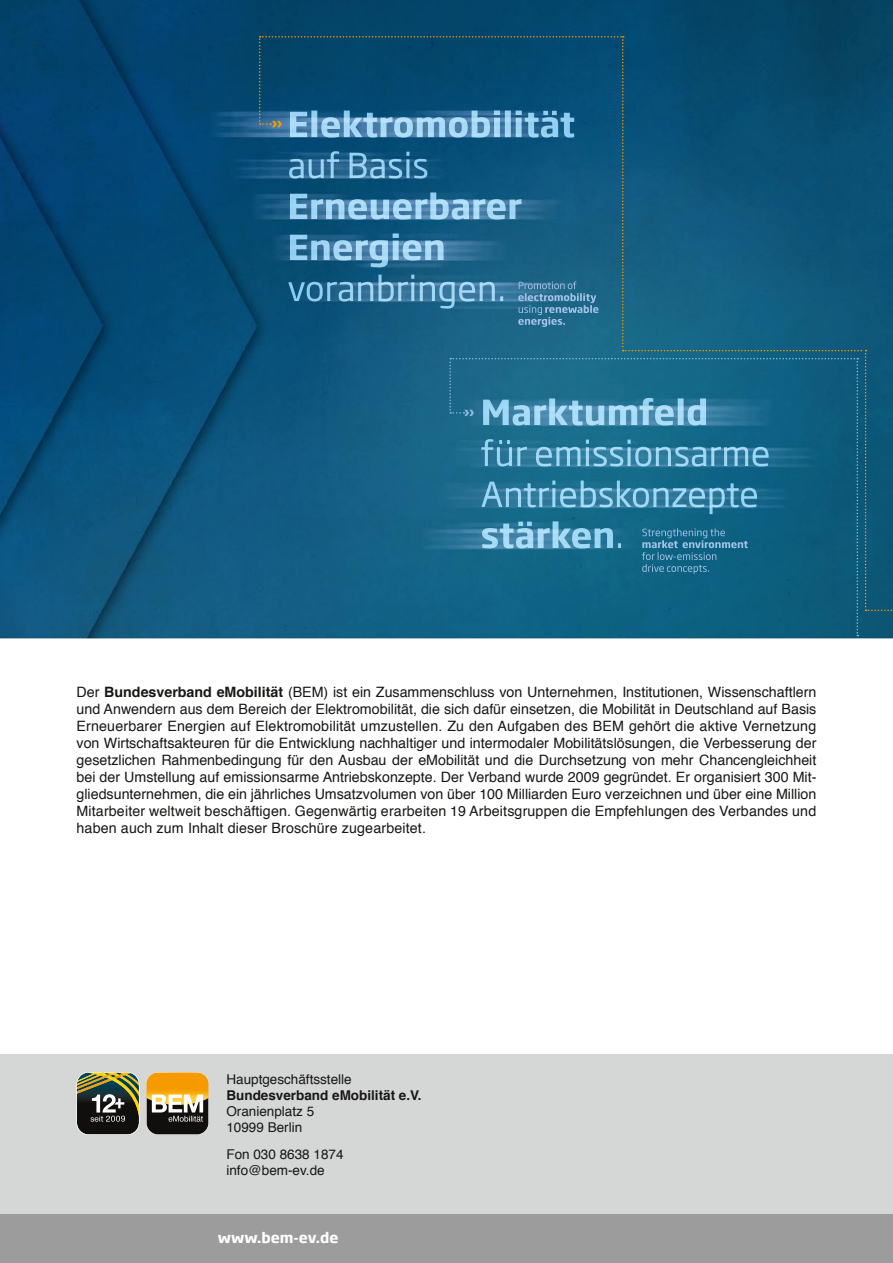
<style>
.page{position:relative;width:893px;height:1263px;background:#fff}
.page>*{position:absolute;margin:0;border:0;box-sizing:border-box;transform-origin:0 0}
.t1{font:14.25px/17.1px "Helvetica";letter-spacing:.01em;color:#181716;text-align:justify}
.t2{font:700 14.25px "Soho Gothic Pro";color:#fff}
.t3{font:13.5px/16.2px "Helvetica";color:#181716}
.t4{font:700 13.5px "Helvetica";color:#181716}
.s1{font-weight:700}
</style>
<div class="page">
<img style="left:0;top:0;width:893px;height:639px">
<div style="left:0;top:1054px;width:893px;height:162px;background:#d5d6d6"></div>
<div style="left:0;top:1214px;width:893px;height:49px;background:#9c9c9c"></div>
<svg style="left:77px;top:1072px;width:62px;height:63px;background:#51533d"></svg>
<svg style="left:146px;top:1072px;width:63px;height:63px;background:#9e7e42"></svg>
<svg style="left:259px;top:36px;width:634px;height:600px;background:#1a6386"></svg>
<p class="t1" style="left:77px;top:683px;width:741px">Der <span class="s1">Bundesverband eMobilität</span> (BEM) ist ein Zusammenschluss von Unternehmen, Institutionen, Wissenschaftlern und Anwendern aus dem Bereich der Elektromobilität, die sich dafür einsetzen, die Mobilität in Deutschland auf Basis Erneuerbarer Energien auf Elektromobilität umzustellen. Zu den Aufgaben des BEM gehört die aktive Vernetzung von Wirtschaftsakteuren für die Entwicklung nachhaltiger und intermodaler Mobilitätslösungen, die Verbesserung der gesetzlichen Rahmenbedingung für den Ausbau der eMobilität und die Durchsetzung von mehr Chancengleichheit bei der Umstellung auf emissionsarme Antriebskonzepte. Der Verband wurde 2009 gegründet. Er organisiert 300 Mit&shy;gliedsunternehmen, die ein jährliches Umsatzvolumen von über 100 Milliarden Euro verzeichnen und über eine Million Mitarbeiter weltweit beschäftigen. Gegenwärtig erarbeiten 19 Arbeitsgruppen die Empfehlungen des Verbandes und haben auch zum Inhalt dieser Broschüre zugearbeitet.</p>
<p class="t3" style="left:226px;top:1071px;width:127px">Hauptgeschäftsstelle</p>
<p class="t4" style="left:226px;top:1084px;width:197px">Bundesverband eMobilität e.V.</p>
<p class="t3" style="left:226px;top:1104px;width:89px">Oranienplatz 5<br>10999 Berlin</p>
<p class="t3" style="left:226px;top:1146px;width:119px">Fon 030 8638 1874 info@bem-ev.de</p>
<p class="t2" style="left:218px;top:1226px;width:122px">www.bem-ev.de</p>
</div>
